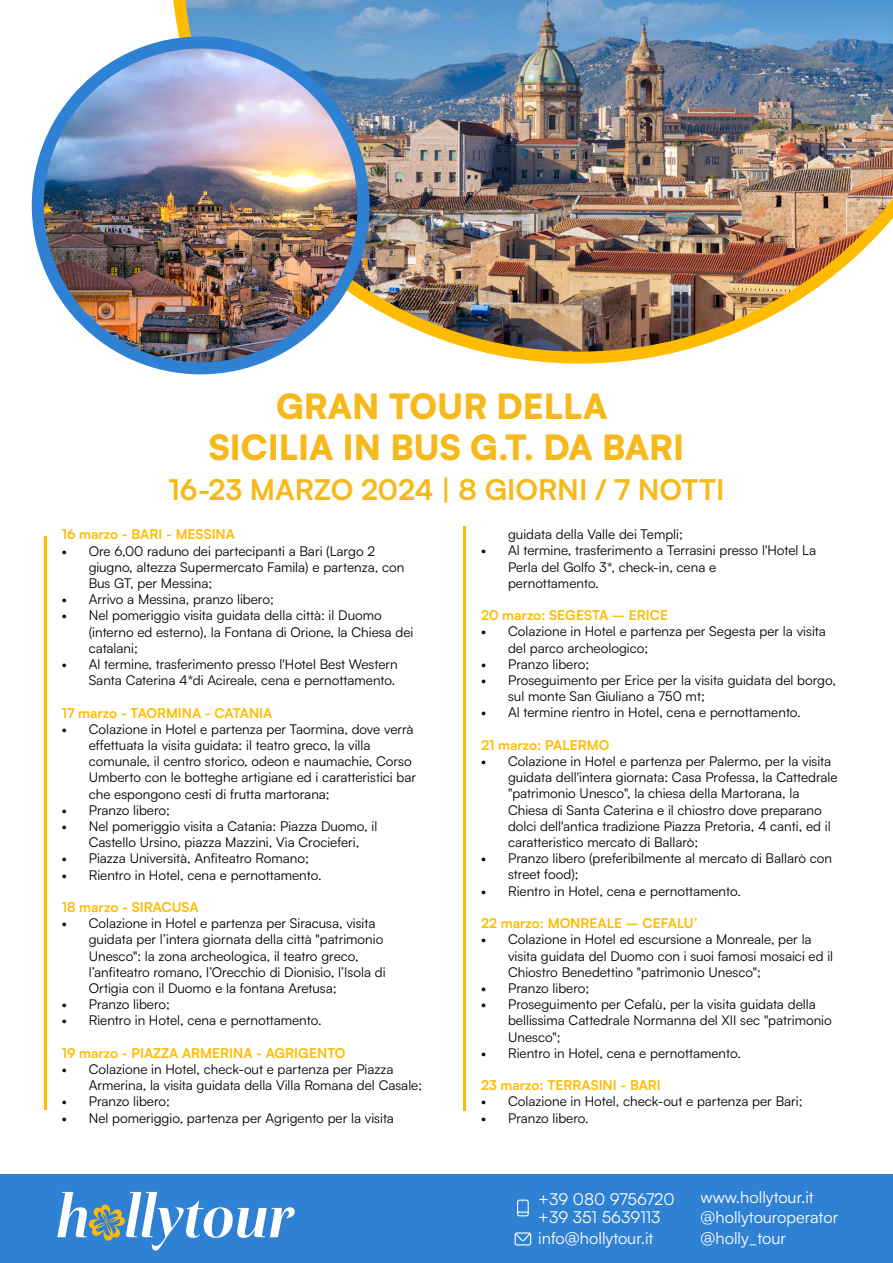
<style>
.page{position:relative;width:893px;height:1263px;background:#fff}
.page>*{position:absolute;margin:0;border:0;box-sizing:border-box;transform-origin:0 0}
.t1{font:900 34.5px/40.5px "Satoshi";color:#f7b819;text-align:center}
.t2{font:700 28.5px "Satoshi";color:#f7b819}
.t3{font:16.35px/20.5px "Satoshi";color:#fff}
.t4{font:13.5px/16.2px "Satoshi";color:#000}
.t5{font:700 13.5px "Satoshi";color:#fb0}
</style>
<div class="page">
<hr style="left:44px;top:537px;width:3px;height:573px;background:#fb0">
<hr style="left:464px;top:527px;width:2px;height:584px;background:#fb0">
<img style="left:171px;top:0;width:722px;height:364px">
<img style="left:38px;top:43px;width:326px;height:325px;border-radius:163px">
<div style="left:32px;top:37px;width:338px;height:337px;border:12px solid #2f81d4;border-radius:50%"></div>
<div style="left:0;top:1174px;width:893px;height:89px;background:#2f81d4"></div>
<svg style="left:57px;top:1192px;width:238px;height:58px"></svg>
<svg style="left:517px;top:1199px;width:12px;height:17px"></svg>
<svg style="left:515px;top:1232px;width:16px;height:13px"></svg>
<h1 class="t1" style="left:209px;top:384px;width:477px">GRAN TOUR DELLA<br>SICILIA IN BUS G.T. DA BARI</h1>
<h2 class="t2" style="left:168px;top:469px;width:558px">16-23 MARZO 2024 | 8 GIORNI / 7 NOTTI</h2>
<p class="t5" style="left:62px;top:525px;width:175px">16 marzo - BARI - MESSINA</p>
<p class="t4" style="left:89px;top:542px;width:317px;text-indent:-27px">• Ore 6,00 raduno dei partecipanti a Bari (Largo 2 giugno, altezza Supermercato Famila) e partenza, con<br>Bus GT, per Messina;</p>
<p class="t4" style="left:62px;top:591px;width:214px">• Arrivo a Messina, pranzo libero;</p>
<p class="t4" style="left:89px;top:607px;width:326px;text-indent:-27px">• Nel pomeriggio visita guidata della città: il Duomo (interno ed esterno), la Fontana di Orione, la Chiesa dei catalani;</p>
<p class="t4" style="left:62px;top:655px;width:337px;text-align:right">• Al termine, trasferimento presso l'Hotel Best Western<br>Santa Caterina 4*di Acireale, cena e pernottamento.</p>
<p class="t5" style="left:62px;top:703px;width:212px">17 marzo - TAORMINA - CATANIA</p>
<p class="t4" style="left:89px;top:720px;width:329px;text-indent:-27px">• Colazione in Hotel e partenza per Taormina, dove verrà effettuata la visita guidata: il teatro greco, la villa comunale, il centro storico, odeon e naumachie, Corso Umberto con le botteghe artigiane ed i caratteristici bar che espongono cesti di frutta martorana;</p>
<p class="t4" style="left:62px;top:801px;width:110px">• Pranzo libero;</p>
<p class="t4" style="left:89px;top:817px;width:290px;text-indent:-27px">• Nel pomeriggio visita a Catania: Piazza Duomo, il<br>Castello Ursino, piazza Mazzini, Via Crocieferi,</p>
<p class="t4" style="left:62px;top:850px;width:249px">• Piazza Università, Anfiteatro Romano;</p>
<p class="t4" style="left:62px;top:866px;width:261px">• Rientro in Hotel, cena e pernottamento.</p>
<p class="t5" style="left:62px;top:897px;width:138px">18 marzo - SIRACUSA</p>
<p class="t4" style="left:89px;top:915px;width:298px;text-indent:-27px">• Colazione in Hotel e partenza per Siracusa, visita guidata per l’intera giornata della città "patrimonio Unesco": la zona archeologica, il teatro greco, l’anfiteatro romano, l’Orecchio di Dionisio, l’Isola di Ortigia con il Duomo e la fontana Aretusa;</p>
<p class="t4" style="left:62px;top:996px;width:110px">• Pranzo libero;</p>
<p class="t4" style="left:62px;top:1012px;width:261px">• Rientro in Hotel, cena e pernottamento.</p>
<p class="t5" style="left:62px;top:1043px;width:285px">19 marzo - PIAZZA ARMERINA - AGRIGENTO</p>
<p class="t4" style="left:89px;top:1060px;width:335px;text-indent:-27px">• Colazione in Hotel, check-out e partenza per Piazza<br>Armerina, la visita guidata della Villa Romana del Casale;</p>
<p class="t4" style="left:62px;top:1093px;width:110px">• Pranzo libero;</p>
<p class="t4" style="left:62px;top:1109px;width:334px">• Nel pomeriggio, partenza per Agrigento per la visita</p>
<p class="t4" style="left:508px;top:526px;width:176px">guidata della Valle dei Templi;</p>
<p class="t4" style="left:508px;top:542px;width:310px;text-indent:-27px">• Al termine, trasferimento a Terrasini presso l'Hotel La<br>Perla del Golfo 3*, check-in, cena e<br>pernottamento.</p>
<p class="t5" style="left:481px;top:605px;width:188px">20 marzo: SEGESTA – ERICE</p>
<p class="t4" style="left:508px;top:623px;width:319px;text-indent:-27px">• Colazione in Hotel e partenza per Segesta per la visita del parco archeologico;</p>
<p class="t4" style="left:481px;top:655px;width:110px">• Pranzo libero;</p>
<p class="t4" style="left:508px;top:671px;width:329px;text-indent:-27px">• Proseguimento per Erice per la visita guidata del borgo, sul monte San Giuliano a 750 mt;</p>
<p class="t4" style="left:481px;top:704px;width:321px">• Al termine rientro in Hotel, cena e pernottamento.</p>
<p class="t5" style="left:481px;top:735px;width:130px">21 marzo: PALERMO</p>
<p class="t4" style="left:508px;top:752px;width:331px;text-indent:-27px">• Colazione in Hotel e partenza per Palermo, per la visita guidata dell'intera giornata: Casa Professa, la Cattedrale "patrimonio Unesco", la chiesa della Martorana, la Chiesa di Santa Caterina e il chiostro dove preparano dolci dell'antica tradizione Piazza Pretoria, 4 canti, ed il caratteristico mercato di Ballarò;</p>
<p class="t4" style="left:508px;top:850px;width:326px;text-indent:-27px">• Pranzo libero (preferibilmente al mercato di Ballarò con street food);</p>
<p class="t4" style="left:481px;top:882px;width:261px">• Rientro in Hotel, cena e pernottamento.</p>
<p class="t5" style="left:481px;top:913px;width:218px">22 marzo: MONREALE – CEFALU’</p>
<p class="t4" style="left:508px;top:931px;width:327px;text-indent:-27px">• Colazione in Hotel ed escursione a Monreale, per la visita guidata del Duomo con i suoi famosi mosaici ed il<br>Chiostro Benedettino "patrimonio Unesco";</p>
<p class="t4" style="left:481px;top:979px;width:110px">• Pranzo libero;</p>
<p class="t4" style="left:508px;top:995px;width:325px;text-indent:-27px">• Proseguimento per Cefalù, per la visita guidata della bellissima Cattedrale Normanna del XII sec "patrimonio<br>Unesco";</p>
<p class="t4" style="left:481px;top:1044px;width:261px">• Rientro in Hotel, cena e pernottamento.</p>
<p class="t5" style="left:481px;top:1075px;width:181px">23 marzo: TERRASINI - BARI</p>
<p class="t4" style="left:481px;top:1093px;width:323px">• Colazione in Hotel, check-out e partenza per Bari;</p>
<p class="t4" style="left:481px;top:1109px;width:109px">• Pranzo libero.</p>
<p class="t3" style="left:538px;top:1190px;width:138px;line-height:17.9px">+39 080 9756720 +39 351 5639113</p>
<p class="t3" style="left:538px;top:1227px;width:117px">info@hollytour.it</p>
<p class="t3" style="left:701px;top:1186px;width:139px">www.hollytour.it @hollytouroperator @holly_tour</p>
</div>
